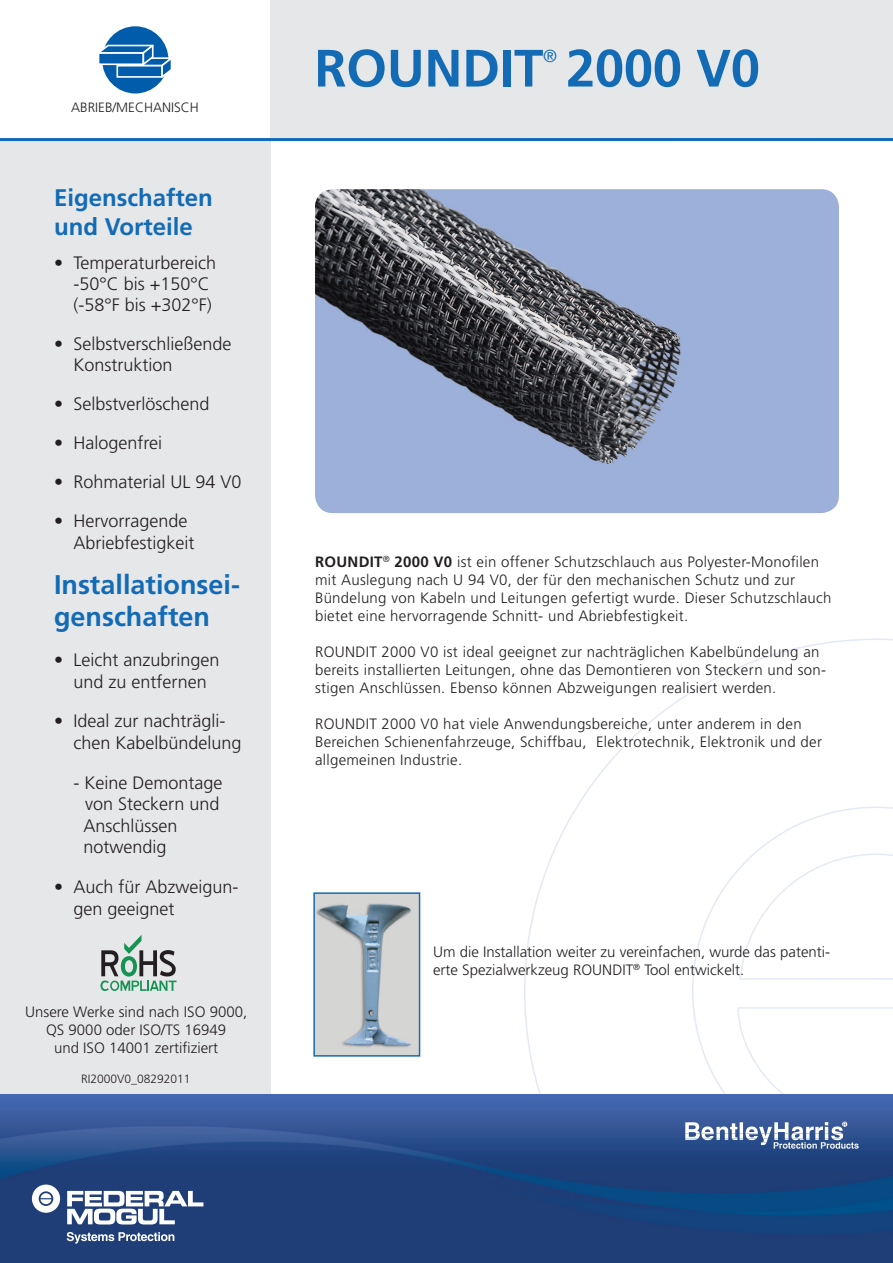
<style>
.page{position:relative;width:893px;height:1263px;background:#fff}
.page>*{position:absolute;margin:0;border:0;box-sizing:border-box;transform-origin:0 0}
.Product_Name{font:700 52.5px "Frutiger";letter-spacing:-.005em;color:#136bb6}
.Sidebar_Bullet{font:700 27px/32.4px "Frutiger";color:#136bb6}
.Sidebar_Head{font:700 24px/28.8px "Frutiger";color:#136bb6}
.Sidebar_Bullet-2{font:300 18px/21.6px "Frutiger";color:#231f20}
.Product_Name-2{font:300 17.55px "Frutiger";color:#136bb6}
.Body{font:300 15px/18px "Frutiger";letter-spacing:.02em;color:#231f20}
.Body-2{font:300 15px/18px "Frutiger";color:#231f20}
.Body-3{font:300 13.5px "Frutiger";color:#231f20}
.Body-4{font:300 12px "Frutiger";color:#231f20}
.s1{font-weight:700}
</style>
<div class="page">
<svg style="left:524px;top:638px;width:368px;height:456px"></svg>
<div style="left:0;top:140px;width:270px;height:966px;background:#e6e7e9"></div>
<div style="left:270px;top:0;width:623px;height:140px;background:#e6e7e9"></div>
<img style="left:0;top:1094px;width:893px;height:169px">
<svg style="left:32px;top:1184px;width:28px;height:29px"></svg>
<svg style="left:67px;top:1191px;width:136px;height:33px"></svg>
<svg style="left:67px;top:1232px;width:107px;height:11px"></svg>
<svg style="left:685px;top:853px;width:207px;height:296px"></svg>
<hr style="left:0;top:138px;width:893px;height:3px;background:#136bb6">
<img style="left:316px;top:895px;width:101px;height:158px">
<div style="left:313px;top:892px;width:107px;height:164px;border:2px solid #136bb6"></div>
<div style="left:102px;top:26px;width:66px;height:67px;background:#015dab;border-radius:50%"></div>
<svg style="left:99px;top:42px;width:72px;height:37px"></svg>
<svg style="left:100px;top:935px;width:77px;height:56px"></svg>
<img style="left:315px;top:189px;width:524px;height:324px">
<p class="Body-3" style="left:71px;top:99px;width:129px">ABRIEB/MECHANISCH</p>
<p class="Sidebar_Head" style="left:54px;top:183px;width:160px">Eigenschaften und Vorteile</p>
<p class="Sidebar_Bullet-2" style="left:74px;top:253px;width:144px;line-height:21px;text-indent:-20px">• Temperaturbereich -50°C bis +150°C (-58°F bis +302°F)</p>
<p class="Sidebar_Bullet-2" style="left:74px;top:334px;width:159px;line-height:21px;text-indent:-20px">• Selbstverschließende<br>Konstruktion</p>
<p class="Sidebar_Bullet-2" style="left:54px;top:394px;width:157px">• Selbstverlöschend</p>
<p class="Sidebar_Bullet-2" style="left:54px;top:433px;width:110px">• Halogenfrei</p>
<p class="Sidebar_Bullet-2" style="left:54px;top:472px;width:189px">• Rohmaterial UL 94 V0</p>
<p class="Sidebar_Bullet-2" style="left:74px;top:511px;width:122px;text-indent:-20px">• Hervorragende<br>Abriebfestigkeit</p>
<p class="Sidebar_Bullet" style="left:54px;top:569px;width:188px">Installationsei&shy;genschaften</p>
<p class="Sidebar_Bullet-2" style="left:54px;top:649px;width:167px;text-align:center">• Leicht anzubringen und zu entfernen</p>
<p class="Sidebar_Bullet-2" style="left:74px;top:710px;width:170px;text-indent:-20px">• Ideal zur nachträgli&shy;chen Kabelbündelung</p>
<p class="Sidebar_Bullet-2" style="left:84px;top:772px;width:141px;text-indent:-10px">- Keine Demontage von Steckern und<br>Anschlüssen notwendig</p>
<p class="Sidebar_Bullet-2" style="left:74px;top:876px;width:167px;text-indent:-20px">• Auch für Abzweigun&shy;gen geeignet</p>
<p class="Body-2" style="left:25px;top:1002px;width:224px;text-align:center">Unsere Werke sind nach ISO 9000,<br>QS 9000 oder ISO/TS 16949<br>und ISO 14001 zertifiziert</p>
<p class="Body-4" style="left:81px;top:1072px;width:111px">RI2000V0_08292011</p>
<p class="Product_Name" style="left:314px;top:37px;width:447px">ROUNDIT 2000 V0</p>
<p class="Product_Name-2" style="left:543px;top:46px;width:15px">®</p>
<p class="Body" style="left:315px;top:553px;width:518px"><span class="s1">ROUNDIT</span><sup>®</sup> <span class="s1">2000 V0</span> ist ein offener Schutzschlauch aus Polyester-Monofilen mit Auslegung nach U 94 V0, der für den mechanischen Schutz und zur Bündelung von Kabeln und Leitungen gefertigt wurde. Dieser Schutzschlauch bietet eine hervorragende Schnitt- und Abriebfestigkeit.</p>
<p class="Body" style="left:315px;top:643px;width:513px">ROUNDIT 2000 V0 ist ideal geeignet zur nachträglichen Kabelbündelung an bereits installierten Leitungen, ohne das Demontieren von Steckern und son&shy;stigen Anschlüssen. Ebenso können Abzweigungen realisiert werden.</p>
<p class="Body" style="left:315px;top:715px;width:509px">ROUNDIT 2000 V0 hat viele Anwendungsbereiche, unter anderem in den<br>Bereichen Schienenfahrzeuge, Schiffbau, Elektrotechnik, Elektronik und der allgemeinen Industrie.</p>
<p class="Body-2" style="left:433px;top:943px;width:398px">Um die Installation weiter zu vereinfachen, wurde das patenti&shy;erte Spezialwerkzeug ROUNDIT<sup>®</sup> Tool entwickelt.</p>
</div>
